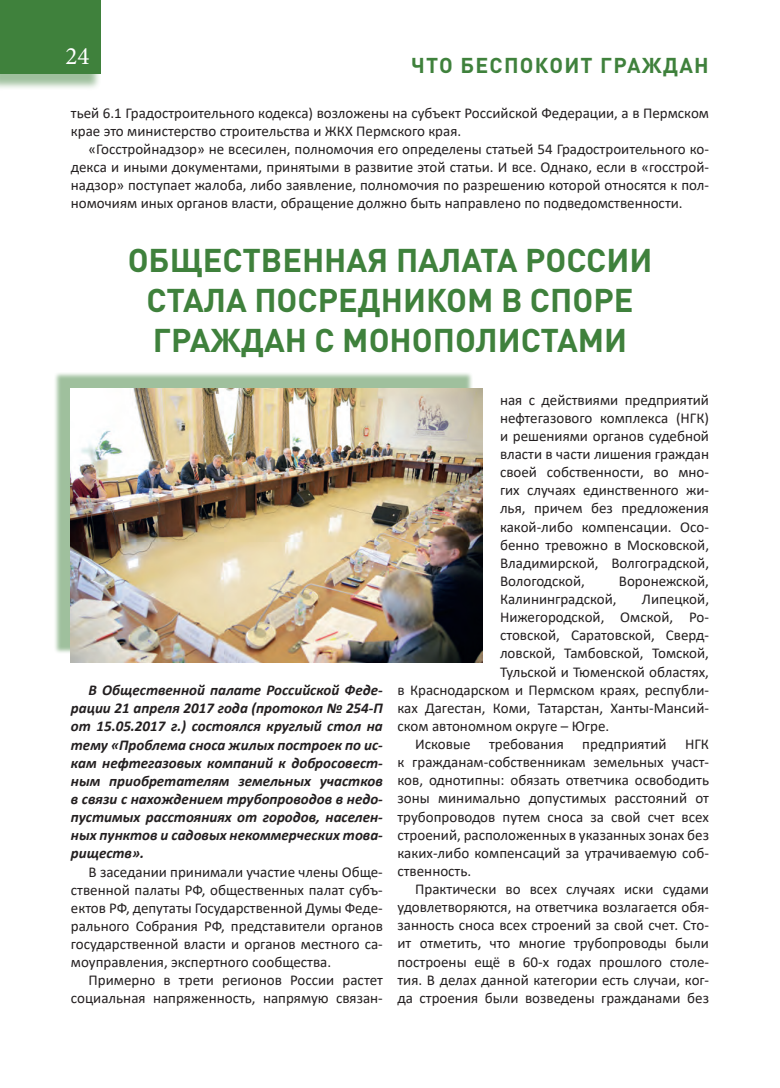
<style>
.page{position:relative;width:780px;height:1088px;background:#fff}
.page>*{position:absolute;margin:0;border:0;box-sizing:border-box;transform-origin:0 0}
.Заголовок{font:700 32.5px/40px "DIN Pro";color:#3f813c;text-align:center}
.t1{font:25px "Minion Pro";color:#fff}
.верх{font:700 21.25px "DIN Pro";letter-spacing:.06em;color:#3f813c}
.основной_текст{font:15px/18.1px "Calibri";color:#231f20;text-align:justify}
.основной_текст-2{font:italic 700 15px/18.1px "Calibri";color:#231f20;text-align:justify}
</style>
<div class="page">
<div style="left:0;top:4px;width:102px;height:87px;background:#3f813c;opacity:.5"></div>
<div style="left:0;top:0;width:100px;height:73px;background:#3f813c"></div>
<div style="left:54px;top:372px;width:419px;height:282px;background:#3f813c;opacity:.5"></div>
<img style="left:71px;top:388px;width:411px;height:274px">
<p class="t1" style="left:65px;top:40px;width:25px">24</p>
<p class="верх" style="left:411px;top:52px;width:299px">ЧТО БЕСПОКОИТ ГРАЖДАН</p>
<p class="основной_текст" style="left:71px;top:103px;width:639px">тьей 6.1 Градостроительного кодекса) возложены на субъект Российской Федерации, а в Пермском крае это министерство строительства и ЖКХ Пермского края.</p>
<p class="основной_текст" style="left:71px;top:139px;width:639px;text-indent:18px">«Госстройнадзор» не всесилен, полномочия его определены статьей 54 Градостроительного ко&shy;декса и иными документами, принятыми в развитие этой статьи. И все. Однако, если в «госстрой&shy;надзор» поступает жалоба, либо заявление, полномочия по разрешению которой относятся к пол&shy;номочиям иных органов власти, обращение должно быть направлено по подведомственности.</p>
<p class="Заголовок" style="left:128px;top:239px;width:526px">ОБЩЕСТВЕННАЯ ПАЛАТА РОССИИ<br>СТАЛА ПОСРЕДНИКОМ В СПОРЕ<br>ГРАЖДАН С МОНОПОЛИСТАМИ</p>
<p class="основной_текст-2" style="left:71px;top:681px;width:313px;text-indent:18px">В Общественной палате Российской Феде&shy;рации 21 апреля 2017 года (протокол № 254-П от 15.05.2017 г.) состоялся круглый стол на тему «Проблема сноса жилых построек по ис&shy;кам нефтегазовых компаний к добросовест&shy;ным приобретателям земельных участков в связи с нахождением трубопроводов в недо&shy;пустимых расстояниях от городов, населен&shy;ных пунктов и садовых некоммерческих това&shy;риществ».</p>
<p class="основной_текст" style="left:71px;top:862px;width:313px;text-indent:18px">В заседании принимали участие члены Обще&shy;ственной палаты РФ, общественных палат субъ&shy;ектов РФ, депутаты Государственной Думы Феде&shy;рального Собрания РФ, представители органов государственной власти и органов местного са&shy;моуправления, экспертного сообщества.</p>
<p class="основной_текст" style="left:71px;top:971px;width:313px;text-align:right">Примерно в трети регионов России растет социальная напряженность, напрямую связан-</p>
<p class="основной_текст" style="left:500px;top:390px;width:210px">ная с действиями предприятий нефтегазового комплекса (НГК) и решениями органов судебной власти в части лишения граждан своей собственности, во мно&shy;гих случаях единственного жи&shy;лья, причем без предложения какой-либо компенсации. Осо&shy;бенно тревожно в Московской, Владимирской, Волгоградской, Вологодской,</p>
<p class="основной_текст" style="left:618px;top:571px;width:92px">Воронежской,</p>
<p class="основной_текст" style="left:500px;top:590px;width:118px">Калининградской,</p>
<p class="основной_текст" style="left:642px;top:590px;width:69px">Липецкой,</p>
<p class="основной_текст" style="left:500px;top:608px;width:210px">Нижегородской, Омской, Ро-</p>
<p class="основной_текст" style="left:500px;top:626px;width:210px">стовской, Саратовской, Сверд-</p>
<p class="основной_текст" style="left:500px;top:644px;width:210px">ловской, Тамбовской, Томской,</p>
<p class="основной_текст" style="left:500px;top:662px;width:210px">Тульской и Тюменской областях,</p>
<p class="основной_текст" style="left:397px;top:680px;width:313px">в Краснодарском и Пермском краях, республи-</p>
<p class="основной_текст" style="left:397px;top:698px;width:313px">ках Дагестан, Коми, Татарстан, Ханты-Мансий-</p>
<p class="основной_текст" style="left:397px;top:716px;width:213px">ском автономном округе – Югре.</p>
<p class="основной_текст" style="left:397px;top:734px;width:313px;text-indent:18px">Исковые требования предприятий НГК к гражданам-собственникам земельных участ&shy;ков, однотипны: обязать ответчика освободить зоны минимально допустимых расстояний от трубопроводов путем сноса за свой счет всех строений, расположенных в указанных зонах без каких-либо компенсаций за утрачиваемую соб&shy;ственность.</p>
<p class="основной_текст" style="left:397px;top:880px;width:313px;text-indent:18px">Практически во всех случаях иски судами удовлетворяются, на ответчика возлагается обя&shy;занность сноса всех строений за свой счет. Сто&shy;ит отметить, что многие трубопроводы были построены ещё в 60-х годах прошлого столе&shy;тия. В делах данной категории есть случаи, ког&shy;да строения были возведены гражданами без</p>
</div>
